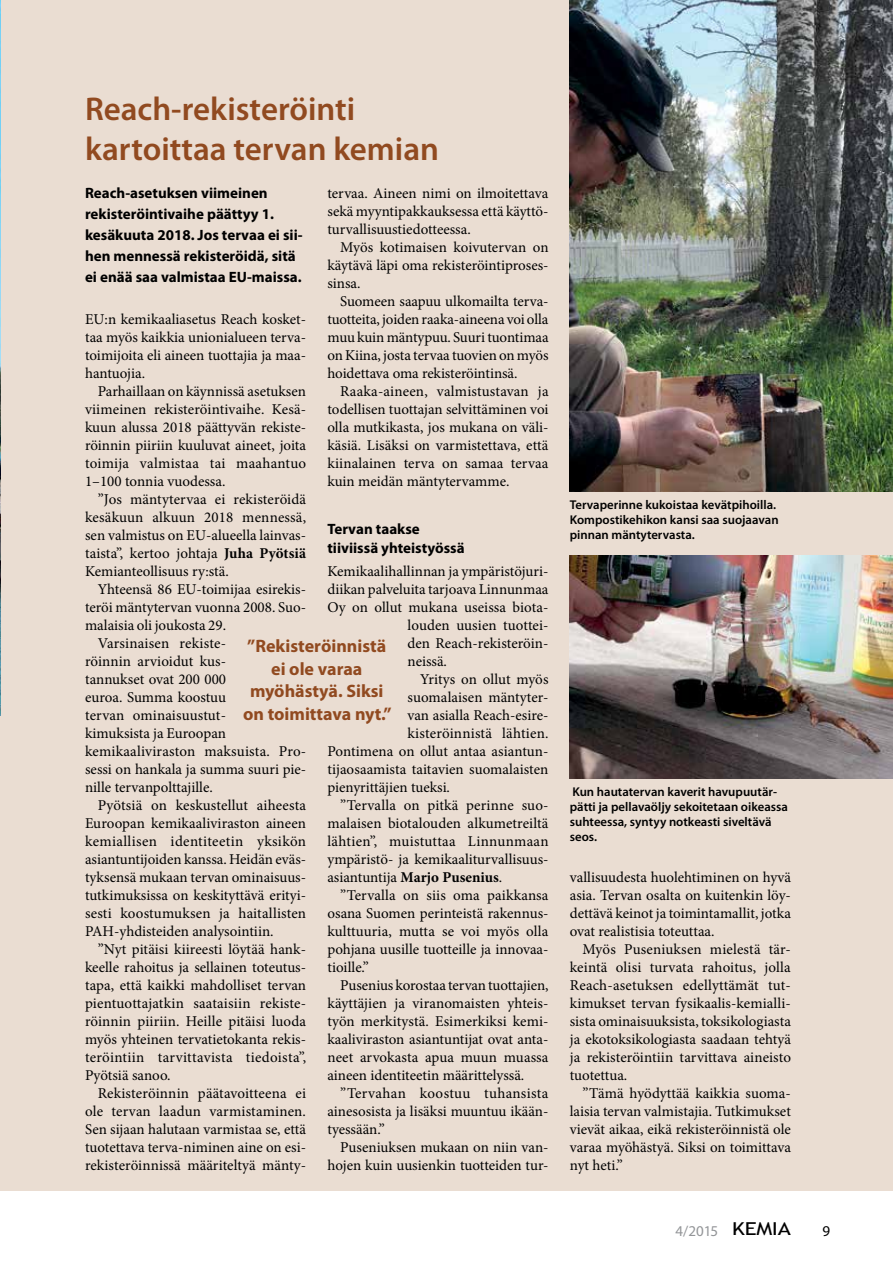
<style>
.page{position:relative;width:893px;height:1263px;background:#fff}
.page>*{position:absolute;margin:0;border:0;box-sizing:border-box;transform-origin:0 0}
.t1{font:600 33px/39.6px "Myriad Pro";color:#914a20}
.t2{font:700 18px/22.5px "Myriad Pro";color:#914a20;text-align:center}
.t3{font:15px/18px "Minion Pro";color:#000;text-align:justify}
.t4{font:700 15px/21px "Myriad Pro";color:#000}
.t5{font:15px "Minion Pro";letter-spacing:.02em;color:#000}
.t6{font:15px "Minion Pro";letter-spacing:.025em;color:#000}
.t7{font:15px "Myriad Pro";color:#939598}
.t8{font:15px "Myriad Pro";color:#000}
.t9{font:600 12.75px/15px "Myriad Pro";color:#000}
.s1{font-weight:700}
.s2{font-family:"Trebuchet MS";font-size:17.85px;color:#000}
</style>
<div class="page">
<div style="left:0;top:0;width:893px;height:1191px;background:#eaddd2"></div>
<img style="left:0;top:0;width:1px;height:716px">
<img style="left:570px;top:0;width:323px;height:491px">
<img style="left:570px;top:556px;width:323px;height:222px">
<h1 class="t1" style="left:85px;top:90px;width:355px">Reach-rekisteröinti kartoittaa tervan kemian</h1>
<p class="t3" style="left:327px;top:184px;width:223px">tervaa. Aineen nimi on ilmoitettava sekä myyntipakkauksessa että käyttö&shy;turvallisuustiedotteessa.</p>
<p class="t3" style="left:327px;top:238px;width:223px;text-indent:13px">Myös kotimaisen koivutervan on käytävä läpi oma rekisteröintiproses&shy;sinsa.</p>
<p class="t3" style="left:327px;top:292px;width:223px;text-indent:13px">Suomeen saapuu ulkomailta terva&shy;tuotteita, joiden raaka-aineena voi olla muu kuin mäntypuu. Suuri tuontimaa on Kiina, josta tervaa tuovien on myös hoidettava oma rekisteröintinsä.</p>
<p class="t3" style="left:327px;top:382px;width:223px;text-indent:13px">Raaka-aineen, valmistustavan ja todellisen tuottajan selvittäminen voi olla mutkikasta, jos mukana on väli&shy;käsiä. Lisäksi on varmistettava, että kiinalainen terva on samaa tervaa kuin meidän mäntytervamme.</p>
<p class="t4" style="left:327px;top:519px;width:139px;line-height:18.9px">Tervan taakse tiiviissä yhteistyössä</p>
<p class="t3" style="left:327px;top:562px;width:223px">Kemikaalihallinnan ja ympäristöjuri-</p>
<p class="t3" style="left:327px;top:580px;width:223px">diikan palveluita tarjoava Linnunmaa</p>
<p class="t3" style="left:327px;top:598px;width:223px">Oy on ollut mukana useissa biota-</p>
<p class="t3" style="left:407px;top:616px;width:142px">louden uusien tuottei-</p>
<p class="t3" style="left:407px;top:634px;width:142px">den Reach-rekisteröin-</p>
<p class="t3" style="left:407px;top:652px;width:41px">neissä.</p>
<p class="t3" style="left:420px;top:670px;width:130px">Yritys on ollut myös</p>
<p class="t3" style="left:407px;top:688px;width:143px">suomalaisen mäntyter-</p>
<p class="t3" style="left:407px;top:706px;width:143px">van asialla Reach-esire-</p>
<p class="t3" style="left:407px;top:724px;width:143px">kisteröinnistä lähtien.</p>
<p class="t3" style="left:327px;top:742px;width:223px">Pontimena on ollut antaa asiantun-</p>
<p class="t3" style="left:327px;top:760px;width:223px">tijaosaamista taitavien suomalaisten</p>
<p class="t3" style="left:327px;top:778px;width:124px">pienyrittäjien tueksi.</p>
<p class="t3" style="left:340px;top:796px;width:210px">”Tervalla on pitkä perinne suo-</p>
<p class="t3" style="left:327px;top:814px;width:223px">malaisen biotalouden alkumetreiltä</p>
<p class="t5" style="left:327px;top:831px;width:223px">lähtien”, muistuttaa Linnunmaan</p>
<p class="t3" style="left:327px;top:850px;width:223px">ympäristö- ja kemikaaliturvallisuus-</p>
<p class="t3" style="left:327px;top:868px;width:176px">asiantuntija <span class="s1">Marjo Pusenius</span>.</p>
<p class="t3" style="left:340px;top:886px;width:210px">”Tervalla on siis oma paikkansa</p>
<p class="t3" style="left:327px;top:904px;width:223px">osana Suomen perinteistä rakennus-</p>
<p class="t3" style="left:327px;top:922px;width:223px">kulttuuria, mutta se voi myös olla</p>
<p class="t3" style="left:327px;top:940px;width:223px">pohjana uusille tuotteille ja innovaa-</p>
<p class="t3" style="left:327px;top:958px;width:43px">tioille.”</p>
<p class="t3" style="left:340px;top:976px;width:210px">Pusenius korostaa tervan tuottajien,</p>
<p class="t3" style="left:327px;top:994px;width:223px">käyttäjien ja viranomaisten yhteis-</p>
<p class="t3" style="left:327px;top:1012px;width:223px">työn merkitystä. Esimerkiksi kemi-</p>
<p class="t3" style="left:327px;top:1030px;width:223px">kaaliviraston asiantuntijat ovat anta-</p>
<p class="t3" style="left:327px;top:1048px;width:223px">neet arvokasta apua muun muassa</p>
<p class="t3" style="left:327px;top:1066px;width:198px">aineen identiteetin määrittelyssä.</p>
<p class="t5" style="left:340px;top:1083px;width:210px">”Tervahan koostuu tuhansista</p>
<p class="t3" style="left:327px;top:1102px;width:223px">ainesosista ja lisäksi muuntuu ikään-</p>
<p class="t3" style="left:327px;top:1120px;width:59px">tyessään.”</p>
<p class="t3" style="left:340px;top:1138px;width:210px">Puseniuksen mukaan on niin van-</p>
<p class="t3" style="left:327px;top:1156px;width:223px">hojen kuin uusienkin tuotteiden tur-</p>
<p class="t4" style="left:85px;top:183px;width:219px">Reach-asetuksen viimeinen rekisteröintivaihe päättyy 1. kesäkuuta 2018. Jos tervaa ei sii&shy;hen mennessä rekisteröidä, sitä ei enää saa valmistaa EU-maissa.</p>
<p class="t3" style="left:85px;top:310px;width:223px">EU:n kemikaaliasetus Reach kosket&shy;taa myös kaikkia unionialueen terva&shy;toimijoita eli aineen tuottajia ja maa&shy;hantuojia.</p>
<p class="t3" style="left:85px;top:382px;width:223px;text-indent:13px">Parhaillaan on käynnissä asetuksen viimeinen rekisteröintivaihe. Kesä&shy;kuun alussa 2018 päättyvän rekiste&shy;röinnin piiriin kuuluvat aineet, joita toimija valmistaa tai maahantuo 1–100 tonnia vuodessa.</p>
<p class="t3" style="left:85px;top:490px;width:223px;text-indent:13px">”Jos mäntytervaa ei rekisteröidä kesäkuun alkuun 2018 mennessä, sen valmistus on EU-alueella lainvas&shy;taista”, kertoo johtaja <span class="s1">Juha Pyötsiä </span>Kemianteollisuus ry:stä.</p>
<p class="t3" style="left:98px;top:580px;width:210px">Yhteensä 86 EU-toimijaa esirekis-</p>
<p class="t3" style="left:85px;top:598px;width:223px">teröi mäntytervan vuonna 2008. Suo-</p>
<p class="t3" style="left:85px;top:616px;width:143px">malaisia oli joukosta 29.</p>
<p class="t3" style="left:98px;top:634px;width:130px">Varsinaisen rekiste-</p>
<p class="t3" style="left:85px;top:652px;width:143px">röinnin arvioidut kus-</p>
<p class="t3" style="left:85px;top:670px;width:143px">tannukset ovat 200 000</p>
<p class="t3" style="left:85px;top:688px;width:143px">euroa. Summa koostuu</p>
<p class="t3" style="left:85px;top:706px;width:142px">tervan ominaisuustut-</p>
<p class="t3" style="left:85px;top:724px;width:143px">kimuksista ja Euroopan</p>
<p class="t3" style="left:85px;top:742px;width:223px">kemikaaliviraston maksuista. Pro-</p>
<p class="t3" style="left:85px;top:760px;width:223px">sessi on hankala ja summa suuri pie-</p>
<p class="t3" style="left:85px;top:778px;width:129px">nille tervanpolttajille.</p>
<p class="t3" style="left:98px;top:796px;width:210px">Pyötsiä on keskustellut aiheesta</p>
<p class="t3" style="left:85px;top:814px;width:223px">Euroopan kemikaaliviraston aineen</p>
<p class="t6" style="left:85px;top:831px;width:223px">kemiallisen identiteetin yksikön</p>
<p class="t3" style="left:85px;top:850px;width:223px">asiantuntijoiden kanssa. Heidän eväs-</p>
<p class="t3" style="left:85px;top:868px;width:223px">tyksensä mukaan tervan ominaisuus-</p>
<p class="t3" style="left:85px;top:886px;width:223px">tutkimuksissa on keskityttävä erityi-</p>
<p class="t3" style="left:85px;top:904px;width:223px">sesti koostumuksen ja haitallisten</p>
<p class="t3" style="left:85px;top:922px;width:190px">PAH-yhdisteiden analysointiin.</p>
<p class="t3" style="left:98px;top:940px;width:210px">”Nyt pitäisi kiireesti löytää hank-</p>
<p class="t3" style="left:85px;top:958px;width:223px">keelle rahoitus ja sellainen toteutus-</p>
<p class="t3" style="left:85px;top:976px;width:223px">tapa, että kaikki mahdolliset tervan</p>
<p class="t3" style="left:85px;top:994px;width:223px">pientuottajatkin saataisiin rekiste-</p>
<p class="t3" style="left:85px;top:1012px;width:223px">röinnin piiriin. Heille pitäisi luoda</p>
<p class="t3" style="left:85px;top:1030px;width:223px">myös yhteinen tervatietokanta rekis-</p>
<p class="t5" style="left:85px;top:1047px;width:223px">teröintiin tarvittavista tiedoista”,</p>
<p class="t3" style="left:85px;top:1066px;width:87px">Pyötsiä sanoo.</p>
<p class="t3" style="left:98px;top:1084px;width:210px">Rekisteröinnin päätavoitteena ei</p>
<p class="t3" style="left:85px;top:1102px;width:222px">ole tervan laadun varmistaminen.</p>
<p class="t3" style="left:85px;top:1120px;width:223px">Sen sijaan halutaan varmistaa se, että</p>
<p class="t3" style="left:85px;top:1138px;width:223px">tuotettava terva-niminen aine on esi-</p>
<p class="t3" style="left:85px;top:1156px;width:223px">rekisteröinnissä määriteltyä mänty-</p>
<p class="t2" style="left:243px;top:635px;width:150px">”Rekisteröinnistä ei ole varaa myöhästyä. Siksi on toimittava nyt.”</p>
<p class="t9" style="left:570px;top:498px;width:210px">Tervaperinne kukoistaa kevätpihoilla.<br>Kompostikehikon kansi saa suojaavan pinnan mäntytervasta.</p>
<p class="t9" style="left:570px;top:784px;width:220px">Kun hautatervan kaverit havupuutär&shy;pätti ja pellavaöljy sekoitetaan oikeassa suhteessa, syntyy notkeasti siveltävä seos.</p>
<p class="t3" style="left:570px;top:868px;width:223px">vallisuudesta huolehtiminen on hyvä asia. Tervan osalta on kuitenkin löy&shy;dettävä keinot ja toimintamallit, jotka ovat realistisia toteuttaa.</p>
<p class="t3" style="left:570px;top:940px;width:223px;text-indent:13px">Myös Puseniuksen mielestä tär&shy;keintä olisi turvata rahoitus, jolla Reach-asetuksen edellyttämät tut&shy;kimukset tervan fysikaalis-kemialli&shy;sista ominaisuuksista, toksikologiasta ja ekotoksikologiasta saadaan tehtyä ja rekisteröintiin tarvittava aineisto tuotettua.</p>
<p class="t3" style="left:570px;top:1084px;width:223px;text-indent:13px">”Tämä hyödyttää kaikkia suoma&shy;laisia tervan valmistajia. Tutkimukset vievät aikaa, eikä rekisteröinnistä ole varaa myöhästyä. Siksi on toimittava nyt heti.”</p>
<p class="t7" style="left:676px;top:1222px;width:117px">4/2015 <span class="s2">KEMIA</span></p>
<p class="t8" style="left:823px;top:1222px;width:9px">9</p>
</div>
